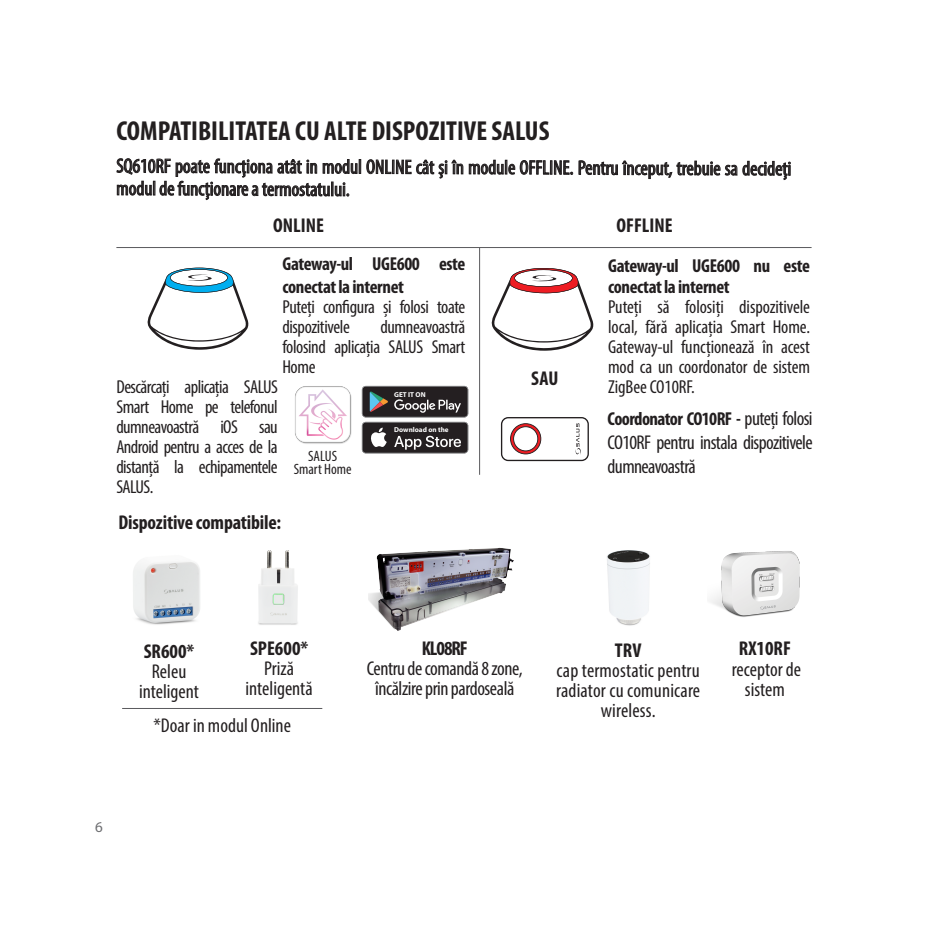
<style>
.page{position:relative;width:928px;height:928px;background:#fff}
.page>*{position:absolute;margin:0;border:0;box-sizing:border-box;transform-origin:0 0}
.t1{font:700 condensed 27.5px "Myriad Pro";color:#231f20}
.t2{font:condensed 20px/20px "Myriad Pro";letter-spacing:-.005em;color:#231f20;text-align:center}
.t3{font:700 condensed 20px "Myriad Pro";letter-spacing:-.005em;color:#231f20}
.t4{font:condensed 20px/24px "Myriad Pro";letter-spacing:-.03em;color:#231f20}
.t5{font:condensed 18.75px/20px "Myriad Pro";letter-spacing:-.02em;color:#231f20;text-align:justify}
.t6{font:700 condensed 18.75px/22.5px "Myriad Pro";letter-spacing:-.02em;color:#231f20}
.t7{font:condensed 15px "Myriad Pro";color:#231f20}
.t8{font:15px "Myriad Pro";color:#6c6d70}
.t9{font:700 7px "Myriad Pro";color:#fff}
.s1{font-weight:400;font-size:20px}
.s2{font-weight:700}
</style>
<div class="page">
<svg style="left:116px;top:158px;width:674px;height:43px"></svg>
<svg style="left:147px;top:267px;width:101px;height:82px"></svg>
<img style="left:295px;top:386px;width:57px;height:58px">
<hr style="left:116px;top:247px;width:695px;height:1px;background:#5a5a5d">
<hr style="left:479px;top:248px;width:1px;height:226px;background:#5a5a5d">
<div style="left:500px;top:417px;width:88px;height:44px;border:1px solid #231f20;border-radius:7px"></div>
<svg style="left:575px;top:423px;width:6px;height:31px"></svg>
<svg style="left:510px;top:423px;width:31px;height:31px"></svg>
<svg style="left:491px;top:268px;width:102px;height:82px"></svg>
<img style="left:369px;top:547px;width:145px;height:84px">
<img style="left:607px;top:550px;width:43px;height:76px">
<img style="left:710px;top:551px;width:90px;height:66px">
<img style="left:133px;top:562px;width:67px;height:62px">
<img style="left:258px;top:550px;width:40px;height:75px">
<hr style="left:122px;top:707px;width:200px;height:1px;background:#5a5a5d">
<svg style="left:362px;top:386px;width:106px;height:67px;background:#504d4e"></svg>
<p class="t1" style="left:116px;top:114px;width:434px">COMPATIBILITATEA CU ALTE DISPOZITIVE SALUS</p>
<p class="t2" style="left:116px;top:156px;width:676px;line-height:21.5px;text-align:left">SQ610RF poate funcționa atât in modul ONLINE cât și în module OFFLINE. Pentru început, trebuie sa decideți modul de funcționare a termostatului.</p>
<p class="t3" style="left:273px;top:213px;width:52px">ONLINE</p>
<p class="t3" style="left:616px;top:213px;width:58px">OFFLINE</p>
<p class="t6" style="left:282px;top:252px;width:184px">Gateway-ul UGE600 este conectat la internet</p>
<p class="t5" style="left:282px;top:296px;width:184px">Puteți configura și folosi toate dispozitivele</p>
<p class="t6" style="left:607px;top:254px;width:203px;line-height:21.2px">Gateway-ul UGE600 nu este conectat la internet</p>
<p class="t5" style="left:607px;top:296px;width:203px">Puteți să folosiți dispozitivele local, fără aplicația Smart Home.<br>Gateway-ul funcționează în acest mod ca un coordonator de sistem ZigBee CO10RF.</p>
<p class="t5" style="left:282px;top:316px;width:184px;text-indent:98px">dumneavoastră folosind aplicația SALUS Smart Home</p>
<p class="t3" style="left:531px;top:365px;width:29px">SAU</p>
<p class="t5" style="left:116px;top:377px;width:163px">Descărcați aplicația SALUS Smart Home pe telefonul dumneavoastră iOS sau Android pentru a acces de la distanță la echipamentele SALUS.</p>
<p class="t9" style="left:394px;top:389px;width:33px">GET IT ON</p>
<p class="t9" style="left:394px;top:425px;width:56px">Download on the</p>
<p class="t6" style="left:607px;top:406px;width:206px">Coordonator CO10RF - <span class="s1">puteți folosi</span></p>
<p class="t4" style="left:607px;top:430px;width:206px">CO10RF pentru instala dispozitivele dumneavoastră</p>
<p class="t7" style="left:308px;top:447px;width:30px">SALUS</p>
<p class="t7" style="left:293px;top:459px;width:59px">Smart Home</p>
<p class="t3" style="left:118px;top:509px;width:164px">Dispozitive compatibile:</p>
<p class="t8" style="left:95px;top:817px;width:9px">6</p>
<p class="t2" style="left:245px;top:638px;width:68px"><span class="s2">SPE600*<br></span>Priză inteligentă</p>
<p class="t2" style="left:153px;top:715px;width:139px">*Doar in modul Online</p>
<p class="t3" style="left:144px;top:638px;width:52px">SR600*</p>
<p class="t2" style="left:139px;top:660px;width:61px">Releu inteligent</p>
<p class="t3" style="left:421px;top:636px;width:48px">KL08RF</p>
<p class="t2" style="left:367px;top:658px;width:157px">Centru de comandă 8 zone, încălzire prin pardoseală</p>
<p class="t3" style="left:614px;top:637px;width:28px">TRV</p>
<p class="t2" style="left:555px;top:659px;width:146px">cap termostatic pentru radiator cu comunicare wireless.</p>
<p class="t3" style="left:738px;top:636px;width:53px">RX10RF</p>
<p class="t2" style="left:731px;top:658px;width:71px">receptor de sistem</p>
</div>
